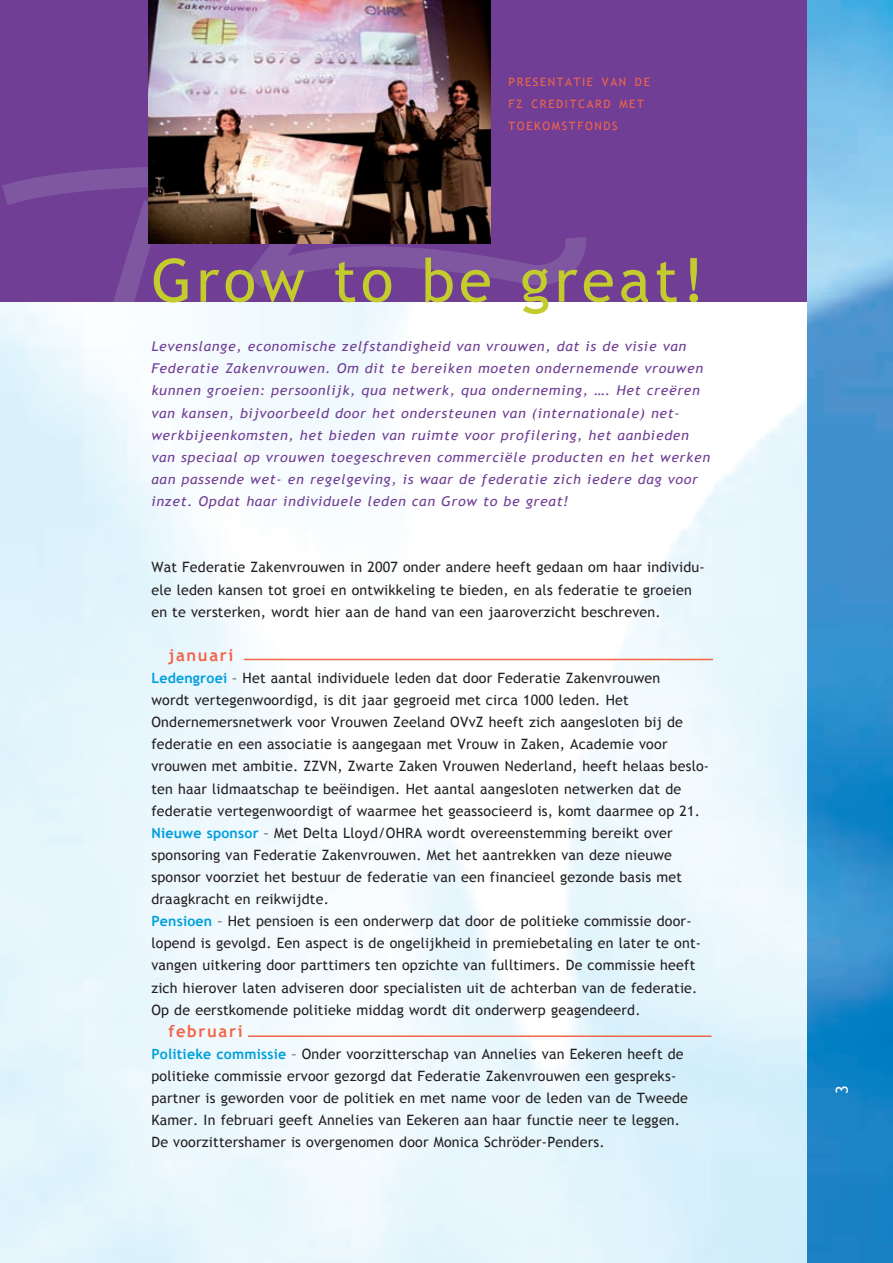
<style>
.page{position:relative;width:893px;height:1263px;background:#fff}
.page>*{position:absolute;margin:0;border:0;box-sizing:border-box;transform-origin:0 0}
.t1{font:60px "Trebuchet MS";letter-spacing:.07em;color:#c3cb2d}
.t2{font:700 16.5px "Trebuchet MS";letter-spacing:.1em;color:#f26648}
.t3{font:16.5px "Trebuchet MS";color:#fff}
.t4{font:14.25px/22px "Trebuchet MS";letter-spacing:.015em;color:#231f20}
.t5{font:italic 13.5px/22px "Trebuchet MS";letter-spacing:.05em;color:#703e95;scale:1.05 1}
.t6{font:11.55px/22px "Trebuchet MS";letter-spacing:.145em;color:#f26648}
.s1{font-weight:700;font-size:14.1px;color:#009fdd}
.s2{font-size:14.1px}
</style>
<div class="page">
<img style="left:0;top:302px;width:808px;height:961px">
<div style="left:0;top:0;width:893px;height:302px;background:#703e95"></div>
<img style="left:808px;top:0;width:85px;height:1263px">
<img style="left:2px;top:55px;width:584px;height:247px">
<hr style="left:244px;top:659px;width:469px;height:1px;background:#f26648">
<hr style="left:248px;top:1035px;width:463px;height:2px;background:#f26648">
<img style="left:149px;top:0;width:342px;height:243px">
<p class="t6" style="left:509px;top:71px;width:143px">PRESENTATIE VAN DE<br>FZ CREDITCARD MET<br>TOEKOMSTFONDS</p>
<h1 class="t1" style="left:151px;top:245px;width:555px">Grow to be great!</h1>
<p class="t5" style="left:151px;top:336px;width:534px">Levenslange, economische zelfstandigheid van vrouwen, dat is de visie van Federatie Zakenvrouwen. Om dit te bereiken moeten ondernemende vrouwen kunnen groeien: persoonlijk, qua netwerk, qua onderneming, …. Het creëren van kansen, bijvoorbeeld door het ondersteunen van (internationale) net&shy;werkbijeenkomsten, het bieden van ruimte voor profilering, het aanbieden van speciaal op vrouwen toegeschreven commerciële producten en het werken aan passende wet- en regelgeving, is waar de federatie zich iedere dag voor inzet. Opdat haar individuele leden can Grow to be great!</p>
<p class="t4" style="left:151px;top:556px;width:555px">Wat Federatie Zakenvrouwen in 2007 onder andere heeft gedaan om haar individu&shy;ele leden kansen tot groei en ontwikkeling te bieden, en als federatie te groeien en te versterken, wordt hier aan de hand van een jaaroverzicht beschreven.</p>
<p class="t2" style="left:168px;top:645px;width:66px">januari</p>
<p class="t4" style="left:151px;top:667px;width:559px"><span class="s1">Ledengroei</span> <span class="s2">–</span> Het aantal individuele leden dat door Federatie Zakenvrouwen<br>wordt vertegenwoordigd, is dit jaar gegroeid met circa 1000 leden. Het Ondernemersnetwerk voor Vrouwen Zeeland OVvZ heeft zich aangesloten bij de federatie en een associatie is aangegaan met Vrouw in Zaken, Academie voor vrouwen met ambitie. ZZVN, Zwarte Zaken Vrouwen Nederland, heeft helaas beslo&shy;ten haar lidmaatschap te beëindigen. Het aantal aangesloten netwerken dat de federatie vertegenwoordigt of waarmee het geassocieerd is, komt daarmee op 21.<br><span class="s1">Nieuwe sponsor</span> – Met Delta Lloyd/OHRA wordt overeenstemming bereikt over sponsoring van Federatie Zakenvrouwen. Met het aantrekken van deze nieuwe sponsor voorziet het bestuur de federatie van een financieel gezonde basis met draagkracht en reikwijdte.<br><span class="s1">Pensioen</span> – Het pensioen is een onderwerp dat door de politieke commissie door&shy;lopend is gevolgd. Een aspect is de ongelijkheid in premiebetaling en later te ont&shy;vangen uitkering door parttimers ten opzichte van fulltimers. De commissie heeft zich hierover laten adviseren door specialisten uit de achterban van de federatie.<br>Op de eerstkomende politieke middag wordt dit onderwerp geagendeerd.</p>
<p class="t2" style="left:168px;top:1020px;width:76px">februari</p>
<p class="t4" style="left:151px;top:1043px;width:538px"><span class="s1">Politieke commissie</span> – Onder voorzitterschap van Annelies van Eekeren heeft de politieke commissie ervoor gezorgd dat Federatie Zakenvrouwen een gespreks&shy;partner is geworden voor de politiek en met name voor de leden van de Tweede Kamer. In februari geeft Annelies van Eekeren aan haar functie neer te leggen.<br>De voorzittershamer is overgenomen door Monica Schröder-Penders.</p>
<p class="t3" style="left:832px;top:1094px;width:10px;rotate:-90deg">3</p>
</div>
